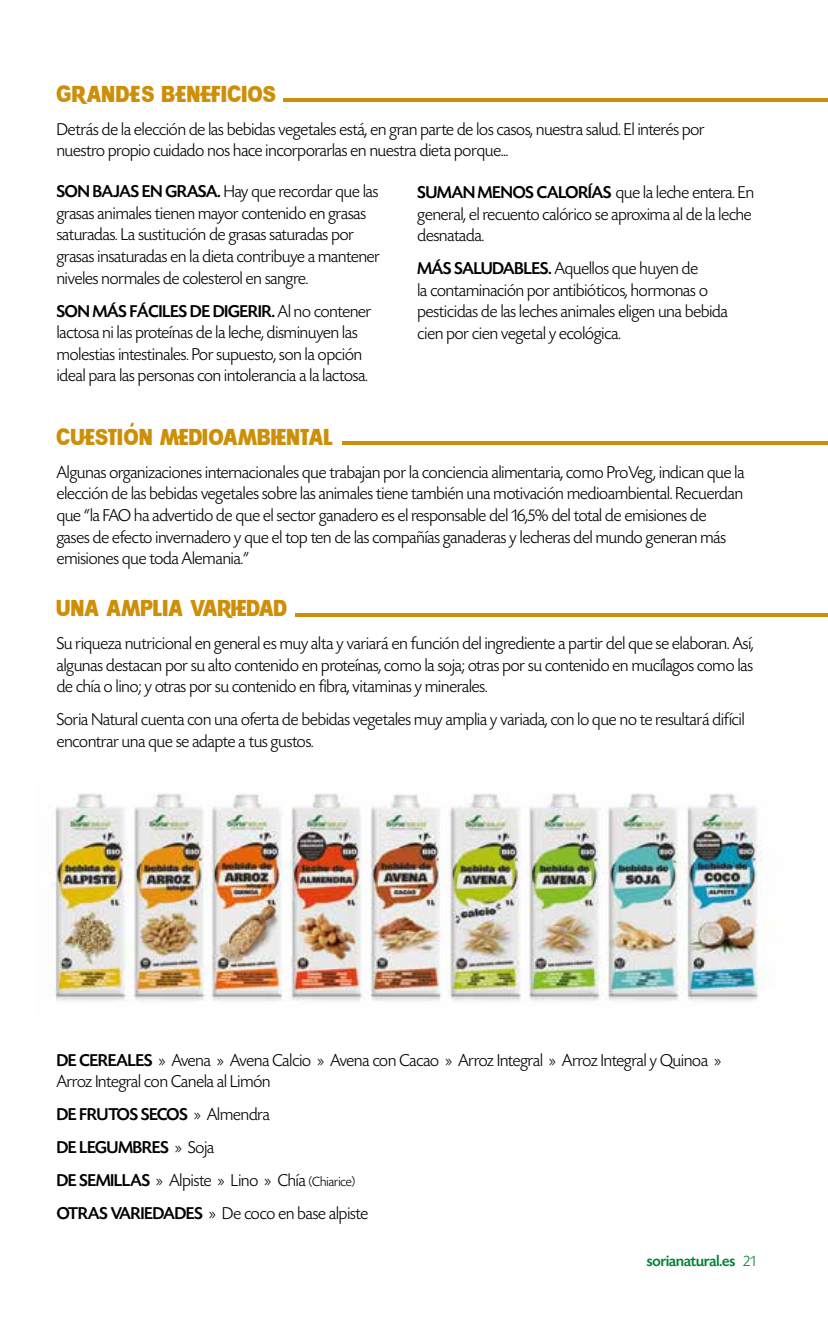
<style>
.page{position:relative;width:828px;height:1327px;background:#fff}
.page>*{position:absolute;margin:0;border:0;box-sizing:border-box;transform-origin:0 0}
.t1{font:40px "WRESTLEMANIA";letter-spacing:.02em;color:#ce8f08}
.t2{font:40px "WRESTLEMANIA";letter-spacing:.04em;color:#ce8f08}
.t3{font:300 18px/21.6px "Today SHOP";color:#000}
.t4{font:500 16px "Today SHOP";color:#008237}
.s1{font-weight:500}
.s2{font-size:14px}
.s3{font-weight:300}
</style>
<div class="page">
<hr style="left:342px;top:441px;width:486px;height:4px;background:#ce8f08">
<svg style="left:130px;top:422px;width:4px;height:5px"></svg>
<hr style="left:296px;top:613px;width:532px;height:3px;background:#ce8f08">
<hr style="left:284px;top:98px;width:544px;height:4px;background:#ce8f08">
<img style="left:50px;top:793px;width:724px;height:208px">
<h1 class="t2" style="left:57px;top:65px;width:220px">grandes beneficios</h1>
<p class="t3" style="left:57px;top:119px;width:649px">Detrás de la elección de las bebidas vegetales está, en gran parte de los casos, nuestra salud. El interés por nuestro propio cuidado nos hace incorporarlas en nuestra dieta porque...</p>
<p class="t3" style="left:57px;top:181px;width:325px"><span class="s1">SON BAJAS EN GRASA.</span> Hay que recordar que las grasas animales tienen mayor contenido en grasas saturadas. La sustitución de grasas saturadas por grasas insaturadas en la dieta contribuye a mantener niveles normales de colesterol en sangre.</p>
<p class="t3" style="left:57px;top:301px;width:316px"><span class="s1">SON MÁS FÁCILES DE DIGERIR.</span> Al no contener lactosa ni las proteínas de la leche, disminuyen las molestias intestinales. Por supuesto, son la opción ideal para las personas con intolerancia a la lactosa.</p>
<p class="t3" style="left:417px;top:182px;width:338px"><span class="s1">SUMAN MENOS CALORÍAS</span> que la leche entera. En general, el recuento calórico se aproxima al de la leche desnatada.</p>
<p class="t3" style="left:417px;top:258px;width:312px"><span class="s1">MÁS SALUDABLES.</span> Aquellos que huyen de<br>la contaminación por antibióticos, hormonas o pesticidas de las leches animales eligen una bebida cien por cien vegetal y ecológica.</p>
<h1 class="t1" style="left:57px;top:407px;width:278px">cuestion medioambiental</h1>
<p class="t3" style="left:57px;top:462px;width:689px">Algunas organizaciones internacionales que trabajan por la conciencia alimentaria, como ProVeg, indican que la elección de las bebidas vegetales sobre las animales tiene también una motivación medioambiental. Recuerdan que “la FAO ha advertido de que el sector ganadero es el responsable del 16,5% del total de emisiones de<br>gases de efecto invernadero y que el top ten de las compañías ganaderas y lecheras del mundo generan más emisiones que toda Alemania.”</p>
<h1 class="t1" style="left:57px;top:579px;width:232px">una amplia variedad</h1>
<p class="t3" style="left:57px;top:633px;width:698px;text-align:justify">Su riqueza nutricional en general es muy alta y variará en función del ingrediente a partir del que se elaboran. Así, algunas destacan por su alto contenido en proteínas, como la soja; otras por su contenido en mucílagos como las de chía o lino; y otras por su contenido en fibra, vitaminas y minerales.</p>
<p class="t3" style="left:57px;top:709px;width:689px">Soria Natural cuenta con una oferta de bebidas vegetales muy amplia y variada, con lo que no te resultará difícil encontrar una que se adapte a tus gustos.</p>
<p class="t3" style="left:57px;top:1050px;width:666px"><span class="s1">DE CEREALES</span> &gt; Avena &gt; Avena Calcio &gt; Avena con Cacao &gt; Arroz Integral &gt; Arroz Integral y Quinoa &gt;<br>Arroz Integral con Canela al Limón</p>
<p class="t3" style="left:57px;top:1098px;width:313px;line-height:33px"><span class="s1">DE FRUTOS SECOS</span> &gt; Almendra<br><span class="s1">DE LEGUMBRES</span> &gt; Soja<br><span class="s1">DE SEMILLAS</span> &gt; Alpiste &gt; Lino &gt; Chía <span class="s2">(Chiarice)<br></span><span class="s1">OTRAS VARIEDADES</span> &gt; De coco en base alpiste</p>
<p class="t4" style="left:646px;top:1252px;width:110px">sorianatural.es <span class="s3">21</span></p>
</div>
